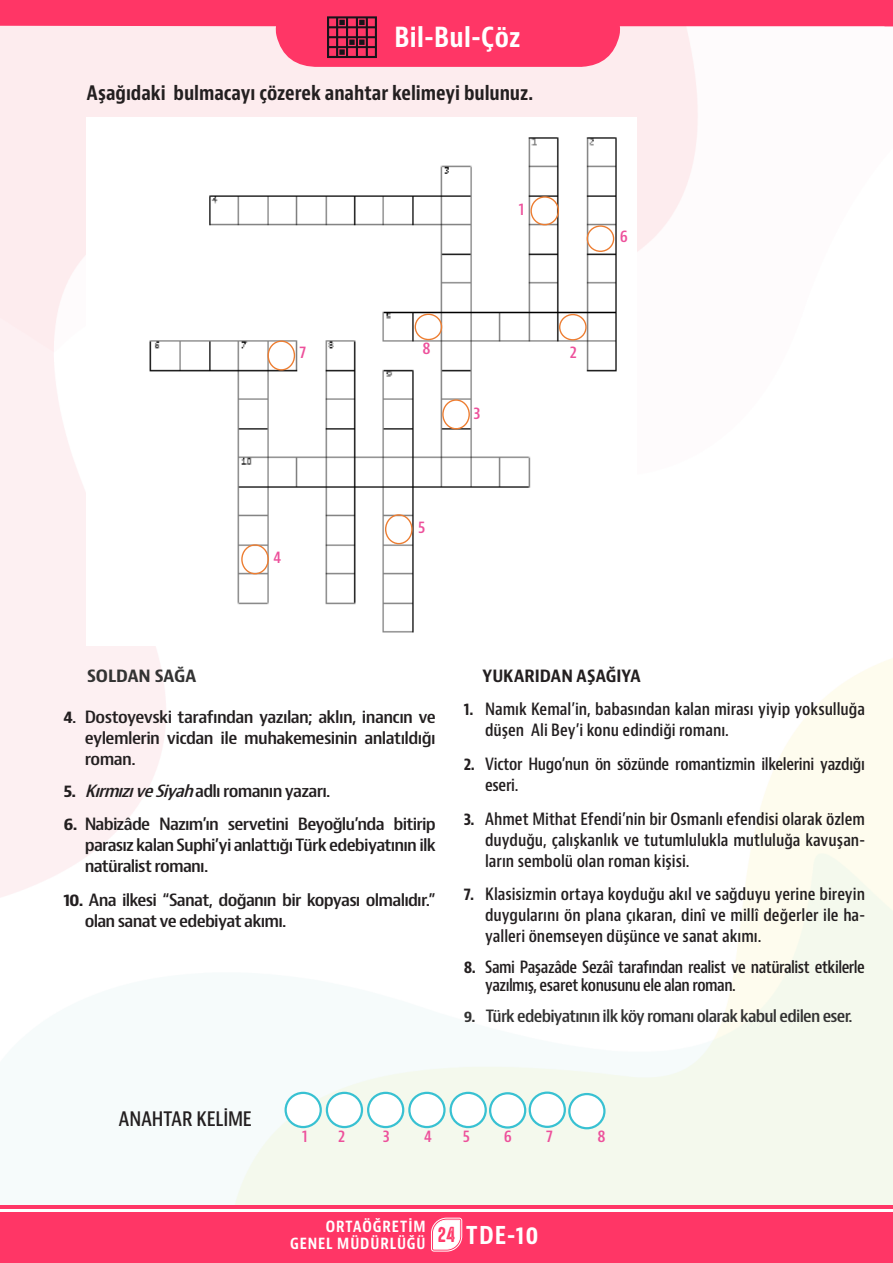
<style>
.page{position:relative;width:893px;height:1263px;background:#fff}
.page>*{position:absolute;margin:0;border:0;box-sizing:border-box;transform-origin:0 0}
.etkinlikadı{font:700 condensed 27px "Bernino Sans";letter-spacing:.015em;color:#fff}
.t1{font:700 condensed 24px "Bernino Sans";color:#fff}
.alt_bashlık{font:700 condensed 19.5px "Bernino Sans";letter-spacing:-.005em;color:#231f20}
.alt_bashlık-2{font:600 condensed 19.5px "Bernino Sans";color:#231f20}
.ÇS_PARAGRAF{font:600 condensed 16.5px/21px "Bernino Sans";letter-spacing:-.025em;color:#231f20}
.ÇS_PARAGRAF-2{font:600 condensed 16.5px/21px "Bernino Sans";letter-spacing:-.025em;color:#231f20;text-align:justify;scale:1.17 1}
.ÇS_PARAGRAF-3{font:600 condensed 16.5px/21px "Bernino Sans";color:#231f20}
.gövde_metin{font:600 condensed 16.5px "Bernino Sans";letter-spacing:-.04em;color:#333;scale:1.11 1}
.body_copy{font:600 condensed 16.5px "Bernino Sans";color:#ed509b}
.body_copy-2{font:700 condensed 16.5px "Bernino Sans";letter-spacing:.005em;color:#231f20;scale:1.11 1}
.gövde_metin-2{font:700 condensed 16.5px "Bernino Sans";color:#333;scale:1.17 1}
.t2{font:700 condensed 15px/17.2px "Bernino Sans";letter-spacing:.06em;color:#fff;text-align:right}
.s1{font-weight:700}
.s2{font-style:italic}
.s3{font-weight:700;font-size:14.85px}
.s4{font-family:"High Voltage Rough";font-weight:400;font-stretch:normal;font-size:19.5px;color:#ff3666}
</style>
<div class="page">
<img style="left:0;top:74px;width:606px;height:1131px">
<hr style="left:0;top:1205px;width:893px;height:4px;background:#ff3666">
<div style="left:0;top:1212px;width:893px;height:51px;background:#ff3666"></div>
<svg style="left:0;top:0;width:893px;height:67px;background:#fe809e"></svg>
<svg style="left:430px;top:1217px;width:33px;height:35px"></svg>
<img style="left:87px;top:117px;width:530px;height:529px">
<div style="left:286px;top:1093px;width:35px;height:34px;background:#fff;border-radius:50%"></div>
<div style="left:284px;top:1092px;width:38px;height:36px;border:2px solid #38c1d2;border-radius:50%"></div>
<div style="left:327px;top:1093px;width:35px;height:34px;background:#fff;border-radius:50%"></div>
<div style="left:326px;top:1092px;width:37px;height:36px;border:2px solid #38c1d2;border-radius:50%"></div>
<div style="left:368px;top:1093px;width:35px;height:34px;background:#fff;border-radius:50%"></div>
<div style="left:367px;top:1092px;width:37px;height:36px;border:2px solid #38c1d2;border-radius:50%"></div>
<div style="left:409px;top:1093px;width:35px;height:34px;background:#fff;border-radius:50%"></div>
<div style="left:408px;top:1092px;width:38px;height:36px;border:2px solid #38c1d2;border-radius:50%"></div>
<div style="left:490px;top:1093px;width:35px;height:34px;background:#fff;border-radius:50%"></div>
<div style="left:489px;top:1092px;width:37px;height:36px;border:2px solid #38c1d2;border-radius:50%"></div>
<div style="left:451px;top:1093px;width:35px;height:34px;background:#fff;border-radius:50%"></div>
<div style="left:449px;top:1092px;width:38px;height:36px;border:2px solid #38c1d2;border-radius:50%"></div>
<div style="left:530px;top:1093px;width:35px;height:34px;background:#fff;border-radius:50%"></div>
<div style="left:529px;top:1091px;width:37px;height:37px;border:2px solid #38c1d2;border-radius:50%"></div>
<div style="left:569px;top:1094px;width:35px;height:34px;background:#fff;border-radius:50%"></div>
<div style="left:568px;top:1093px;width:38px;height:36px;border:2px solid #38c1d2;border-radius:50%"></div>
<div style="left:559px;top:314px;width:28px;height:26px;border:1px solid #ed7d31;border-radius:50%"></div>
<div style="left:415px;top:314px;width:27px;height:26px;border:1px solid #ed7d31;border-radius:50%"></div>
<div style="left:442px;top:399px;width:28px;height:30px;border:1px solid #ed7d31;border-radius:50%"></div>
<div style="left:267px;top:340px;width:28px;height:31px;border:1px solid #ed7d31;border-radius:50%"></div>
<div style="left:241px;top:544px;width:28px;height:30px;border:1px solid #ed7d31;border-radius:50%"></div>
<div style="left:385px;top:514px;width:28px;height:30px;border:1px solid #ed7d31;border-radius:50%"></div>
<div style="left:587px;top:225px;width:27px;height:27px;border:1px solid #ed7d31;border-radius:50%"></div>
<div style="left:530px;top:196px;width:29px;height:29px;border:1px solid #ed7d31;border-radius:50%"></div>
<svg style="left:327px;top:16px;width:50px;height:42px;background:#8a243f"></svg>
<p class="etkinlikadı" style="left:395px;top:20px;width:128px">Bil-Bul-Çöz</p>
<p class="alt_bashlık" style="left:87px;top:81px;width:448px">Aşağıdaki bulmacayı çözerek anahtar kelimeyi bulunuz.</p>
<p class="body_copy" style="left:299px;top:342px;width:8px">7</p>
<p class="body_copy" style="left:274px;top:547px;width:9px">4</p>
<p class="body_copy" style="left:519px;top:199px;width:7px">1</p>
<p class="body_copy" style="left:423px;top:338px;width:10px">8</p>
<p class="body_copy" style="left:418px;top:517px;width:9px">5</p>
<p class="body_copy" style="left:473px;top:403px;width:9px">3</p>
<p class="body_copy" style="left:570px;top:342px;width:9px">2</p>
<p class="body_copy" style="left:620px;top:226px;width:10px">6</p>
<p class="gövde_metin-2" style="left:87px;top:666px;width:95px">SOLDAN SAĞA</p>
<p class="ÇS_PARAGRAF-2" style="left:85px;top:707px;width:302px;text-indent:-21px"><span class="s1">4</span>. Dostoyevski tarafından yazılan; aklın, inancın ve eylemlerin vicdan ile muhakemesinin anlatıldığı roman.</p>
<p class="ÇS_PARAGRAF-2" style="left:63px;top:781px;width:230px"><span class="s1">5.</span> <span class="s2">KırmızıveSiyah</span>adlı romanın yazarı.</p>
<p class="ÇS_PARAGRAF-2" style="left:85px;top:814px;width:302px;text-indent:-21px"><span class="s1">6.</span> Nabizâde Nazım’ın servetini Beyoğlu’nda bitirip parasız kalan Suphi’yi anlattığı Türk edebiyatının ilk natüralist romanı.</p>
<p class="ÇS_PARAGRAF-2" style="left:85px;top:890px;width:302px;text-indent:-21px"><span class="s1">10.</span> Ana ilkesi “Sanat, doğanın bir kopyası olmalıdır.” olan sanat ve edebiyat akımı.</p>
<p class="body_copy-2" style="left:482px;top:666px;width:144px">YUKARIDAN AŞAĞIYA</p>
<p class="ÇS_PARAGRAF-3" style="left:485px;top:699px;width:381px;text-indent:-21px"><span class="s1">1.</span> Namık Kemal’in, babasından kalan mirası yiyip yoksulluğa düşen Ali Bey’i konu edindiği romanı.</p>
<p class="ÇS_PARAGRAF" style="left:485px;top:754px;width:381px;text-indent:-21px"><span class="s1">2.</span> Victor Hugo’nun ön sözünde romantizmin ilkelerini yazdığı eseri.</p>
<p class="ÇS_PARAGRAF" style="left:485px;top:808px;width:381px;text-align:justify;text-indent:-21px"><span class="s1">3.</span> Ahmet Mithat Efendi’nin bir Osmanlı efendisi olarak özlem duyduğu, çalışkanlık ve tutumlulukla mutluluğa kavuşan&shy;ların sembolü olan roman kişisi.</p>
<p class="ÇS_PARAGRAF" style="left:485px;top:884px;width:381px;text-align:justify;text-indent:-21px"><span class="s1">7.</span> Klasisizmin ortaya koyduğu akıl ve sağduyu yerine bireyin duygularını ön plana çıkaran, dinî ve millî değerler ile ha&shy;yalleri önemseyen düşünce ve sanat akımı.</p>
<p class="ÇS_PARAGRAF" style="left:485px;top:958px;width:381px;line-height:18px;text-indent:-21px"><span class="s1">8.</span> Sami Paşazâde Sezâî tarafından realist ve natüralist etkilerle yazılmış, esaret konusunu ele alan roman.</p>
<p class="gövde_metin" style="left:464px;top:1006px;width:352px"><span class="s3">9.</span> Türk edebiyatının ilk köy romanı olarak kabul edilen eser.</p>
<p class="alt_bashlık-2" style="left:119px;top:1107px;width:134px">ANAHTAR KELİME</p>
<p class="body_copy" style="left:302px;top:1126px;width:7px">1</p>
<p class="body_copy" style="left:338px;top:1126px;width:9px">2</p>
<p class="body_copy" style="left:383px;top:1126px;width:9px">3</p>
<p class="body_copy" style="left:424px;top:1126px;width:9px">4</p>
<p class="body_copy" style="left:463px;top:1126px;width:9px">5</p>
<p class="body_copy" style="left:504px;top:1126px;width:10px">6</p>
<p class="body_copy" style="left:546px;top:1126px;width:8px">7</p>
<p class="body_copy" style="left:597px;top:1126px;width:10px">8</p>
<p class="t2" style="left:290px;top:1218px;width:137px">ORTAÖĞRETİM<br>GENEL MÜDÜRLÜĞÜ</p>
<h2 class="t1" style="left:438px;top:1221px;width:102px"><span class="s4">24</span> TDE-10</h2>
</div>
